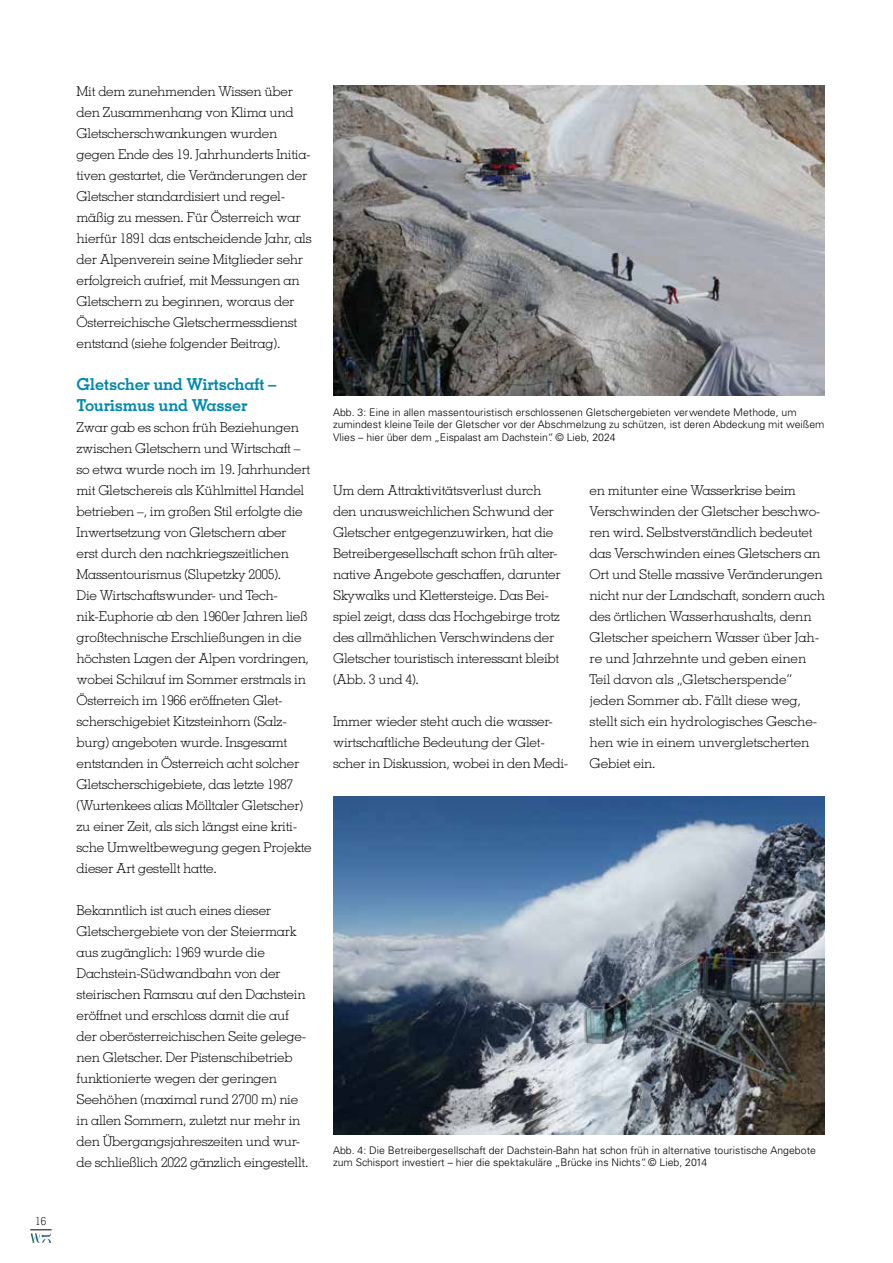
<style>
.page{position:relative;width:893px;height:1263px;background:#fff}
.page>*{position:absolute;margin:0;border:0;box-sizing:border-box;transform-origin:0 0}
.t1{font:700 16.5px/21px "Memphis LT Std";letter-spacing:-.02em;color:#0089aa}
.t2{font:300 13.5px/21px "Memphis LT Std";letter-spacing:-.02em;color:#000}
.t3{font:300 11.25px "Memphis LT Std";color:#000}
.t4{font:300 10.5px/12.6px "Univers LT Std";color:#000}
</style>
<div class="page">
<img style="left:31px;top:1233px;width:20px;height:10px">
<svg style="left:30px;top:1229px;width:22px;height:1px"></svg>
<img style="left:333px;top:85px;width:492px;height:310px">
<img style="left:333px;top:796px;width:492px;height:338px">
<p class="t3" style="left:35px;top:1214px;width:13px">16</p>
<p class="t2" style="left:77px;top:81px;width:237px">Mit dem zunehmenden Wissen über den Zusammenhang von Klima und Gletscherschwankungen wurden gegen Ende des 19. Jahrhunderts Initia&shy;tiven gestartet, die Veränderungen der Gletscher standardisiert und regel&shy;mäßig zu messen. Für Österreich war hierfür 1891 das entscheidende Jahr, als der Alpenverein seine Mitglieder sehr erfolgreich aufrief, mit Messungen an Gletschern zu beginnen, woraus der Österreichische Gletschermessdienst entstand (siehe folgender Beitrag).</p>
<p class="t1" style="left:77px;top:373px;width:201px">Gletscher und Wirtschaft –<br>Tourismus und Wasser</p>
<p class="t2" style="left:77px;top:417px;width:237px">Zwar gab es schon früh Beziehungen zwischen Gletschern und Wirtschaft – so etwa wurde noch im 19. Jahrhundert mit Gletschereis als Kühlmittel Handel betrieben –, im großen Stil erfolgte die Inwertsetzung von Gletschern aber<br>erst durch den nachkriegszeitlichen Massentourismus (Slupetzky 2005).<br>Die Wirtschaftswunder- und Tech&shy;nik-Euphorie ab den 1960er Jahren ließ großtechnische Erschließungen in die höchsten Lagen der Alpen vordringen, wobei Schilauf im Sommer erstmals in Österreich im 1966 eröffneten Glet&shy;scherschigebiet Kitzsteinhorn (Salz&shy;burg) angeboten wurde. Insgesamt entstanden in Österreich acht solcher Gletscherschigebiete, das letzte 1987 (Wurtenkees alias Mölltaler Gletscher) zu einer Zeit, als sich längst eine kriti&shy;sche Umweltbewegung gegen Projekte dieser Art gestellt hatte.</p>
<p class="t2" style="left:77px;top:900px;width:233px">Bekanntlich ist auch eines dieser Gletschergebiete von der Steiermark aus zugänglich: 1969 wurde die Dachstein-Südwandbahn von der steirischen Ramsau auf den Dachstein eröffnet und erschloss damit die auf der oberösterreichischen Seite gelege&shy;nen Gletscher. Der Pistenschibetrieb funktionierte wegen der geringen Seehöhen (maximal rund 2700 m) nie in allen Sommern, zuletzt nur mehr in den Übergangsjahreszeiten und wur&shy;de schließlich 2022 gänzlich eingestellt.</p>
<p class="t4" style="left:333px;top:406px;width:493px">Abb. 3: Eine in allen massentouristisch erschlossenen Gletschergebieten verwendete Methode, um zumindest kleine Teile der Gletscher vor der Abschmelzung zu schützen, ist deren Abdeckung mit weißem<br>Vlies – hier über dem „Eispalast am Dachstein“. © Lieb, 2024</p>
<p class="t2" style="left:333px;top:480px;width:229px">Um dem Attraktivitätsverlust durch den unausweichlichen Schwund der Gletscher entgegenzuwirken, hat die Betreibergesellschaft schon früh alter&shy;native Angebote geschaffen, darunter Skywalks und Klettersteige. Das Bei&shy;spiel zeigt, dass das Hochgebirge trotz des allmählichen Verschwindens der Gletscher touristisch interessant bleibt (Abb. 3 und 4).</p>
<p class="t2" style="left:333px;top:711px;width:237px">Immer wieder steht auch die wasser&shy;wirtschaftliche Bedeutung der Glet&shy;scher in Diskussion, wobei in den Medi-</p>
<p class="t2" style="left:590px;top:480px;width:237px">en mitunter eine Wasserkrise beim Verschwinden der Gletscher beschwo&shy;ren wird. Selbstverständlich bedeutet das Verschwinden eines Gletschers an Ort und Stelle massive Veränderungen nicht nur der Landschaft, sondern auch des örtlichen Wasserhaushalts, denn Gletscher speichern Wasser über Jah&shy;re und Jahrzehnte und geben einen Teil davon als „Gletscherspende“ jeden Sommer ab. Fällt diese weg, stellt sich ein hydrologisches Gesche&shy;hen wie in einem unvergletscherten Gebiet ein.</p>
<p class="t4" style="left:333px;top:1144px;width:484px">Abb. 4: Die Betreibergesellschaft der Dachstein-Bahn hat schon früh in alternative touristische Angebote zum Schisport investiert – hier die spektakuläre „Brücke ins Nichts“. © Lieb, 2014</p>
</div>
